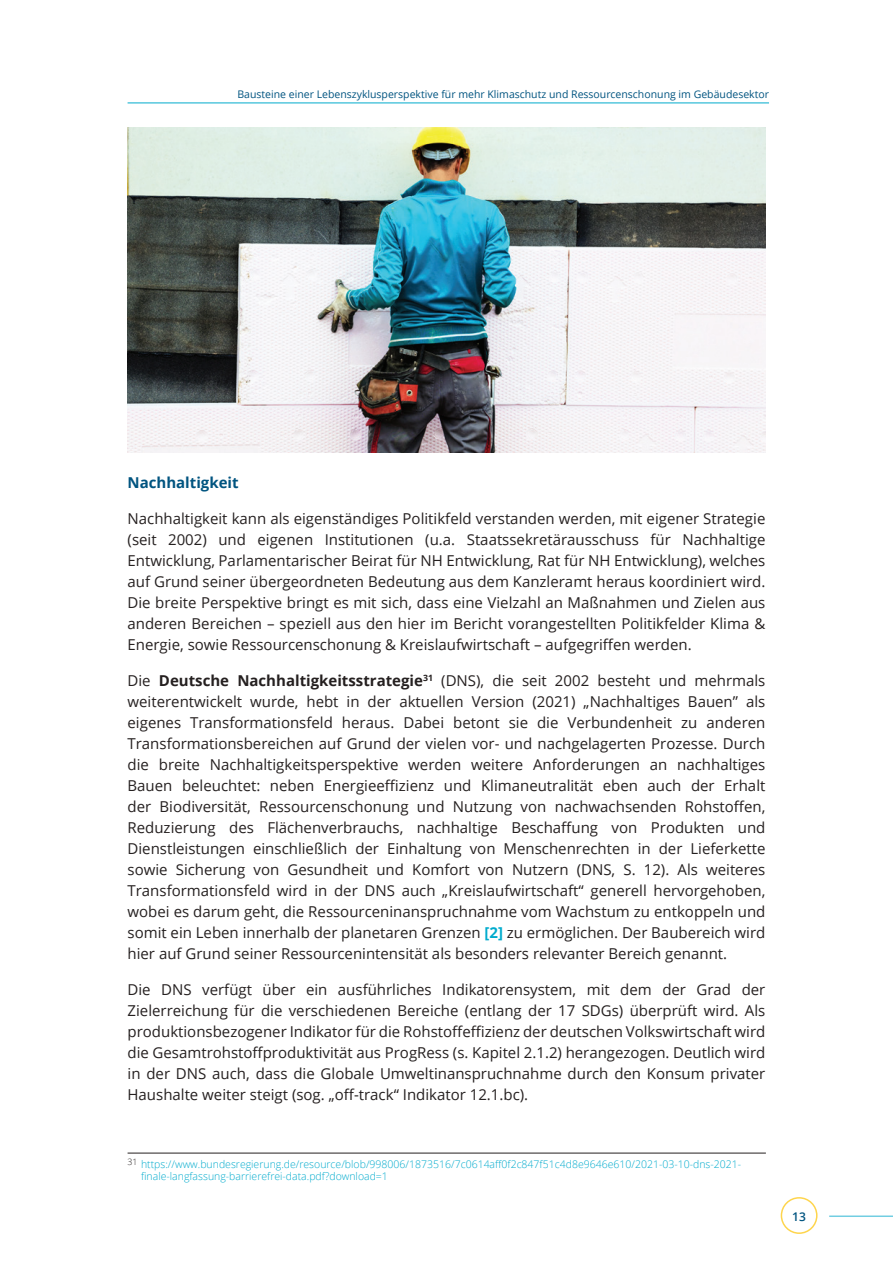
<style>
.page{position:relative;width:893px;height:1263px;background:#fff}
.page>*{position:absolute;margin:0;border:0;box-sizing:border-box;transform-origin:0 0}
.t1{font:15px/21px "Open Sans";color:#252020;text-align:justify}
.t2{font:700 15px "Open Sans";color:#005480}
.t3{font:600 12px "Open Sans";color:#005480}
.t4{font:300 10.5px/12px "Open Sans";color:#00abcd}
.t5{font:10.5px "Open Sans";color:#005480}
.s1{font-weight:700}
.s2{font-weight:700;color:#00abcd}
</style>
<div class="page">
<hr style="left:128px;top:103px;width:641px;height:1px;background:#00abcd">
<div style="left:781px;top:1197px;width:36px;height:37px;border:2px solid #fed54d;border-radius:50%"></div>
<hr style="left:829px;top:1215px;width:64px;height:2px;background:#72cee2">
<hr style="left:128px;top:1153px;width:638px;height:1px;background:#252020">
<img style="left:128px;top:128px;width:637px;height:325px">
<p class="t5" style="left:237px;top:87px;width:533px">Bausteine einer Lebenszyklusperspektive für mehr Klimaschutz und Ressourcenschonung im Gebäudesektor</p>
<p class="t2" style="left:128px;top:472px;width:113px">Nachhaltigkeit</p>
<p class="t1" style="left:128px;top:508px;width:639px">Nachhaltigkeit kann als eigenständiges Politikfeld verstanden werden, mit eigener Strategie (seit 2002) und eigenen Institutionen (u.a. Staatssekretärausschuss für Nachhaltige Entwicklung, Parlamentarischer Beirat für NH Entwicklung, Rat für NH Entwicklung), welches auf Grund seiner übergeordneten Bedeutung aus dem Kanzleramt heraus koordiniert wird.<br>Die breite Perspektive bringt es mit sich, dass eine Vielzahl an Maßnahmen und Zielen aus anderen Bereichen – speziell aus den hier im Bericht vorangestellten Politikfelder Klima &amp; Energie, sowie Ressourcenschonung &amp; Kreislaufwirtschaft – aufgegriffen werden.</p>
<p class="t1" style="left:128px;top:670px;width:639px">Die <span class="s1">Deutsche Nachhaltigkeitsstrategie</span><sup>31</sup> (DNS), die seit 2002 besteht und mehrmals weiterentwickelt wurde, hebt in der aktuellen Version (2021) „Nachhaltiges Bauen” als eigenes Transformationsfeld heraus. Dabei betont sie die Verbundenheit zu anderen Transformationsbereichen auf Grund der vielen vor- und nachgelagerten Prozesse. Durch die breite Nachhaltigkeitsperspektive werden weitere Anforderungen an nachhaltiges Bauen beleuchtet: neben Energieeffizienz und Klimaneutralität eben auch der Erhalt der Biodiversität, Ressourcenschonung und Nutzung von nachwachsenden Rohstoffen, Reduzierung des Flächenverbrauchs, nachhaltige Beschaffung von Produkten und Dienstleistungen einschließlich der Einhaltung von Menschenrechten in der Lieferkette sowie Sicherung von Gesundheit und Komfort von Nutzern (DNS, S. 12). Als weiteres Transformationsfeld wird in der DNS auch „Kreislaufwirtschaft“ generell hervorgehoben, wobei es darum geht, die Ressourceninanspruchnahme vom Wachstum zu entkoppeln und somit ein Leben innerhalb der planetaren Grenzen <span class="s2">[2]</span> zu ermöglichen. Der Baubereich wird hier auf Grund seiner Ressourcenintensität als besonders relevanter Bereich genannt.</p>
<p class="t1" style="left:128px;top:979px;width:639px">Die DNS verfügt über ein ausführliches Indikatorensystem, mit dem der Grad der Zielerreichung für die verschiedenen Bereiche (entlang der 17 SDGs) überprüft wird. Als produktionsbezogener Indikator für die Rohstoffeffizienz der deutschen Volkswirtschaft wird die Gesamtrohstoffproduktivität aus ProgRess (s. Kapitel 2.1.2) herangezogen. Deutlich wird in der DNS auch, dass die Globale Umweltinanspruchnahme durch den Konsum privater Haushalte weiter steigt (sog. „off-track“ Indikator 12.1.bc).</p>
<p class="t4" style="left:141px;top:1158px;width:602px;text-indent:-14px"><sup>31</sup> https://www.bundesregierung.de/resource/blob/998006/1873516/7c0614aff0f2c847f51c4d8e9646e610/2021-03-10-dns-2021- finale-langfassung-barrierefrei-data.pdf?download=1</p>
<p class="t3" style="left:792px;top:1208px;width:15px">13</p>
</div>
